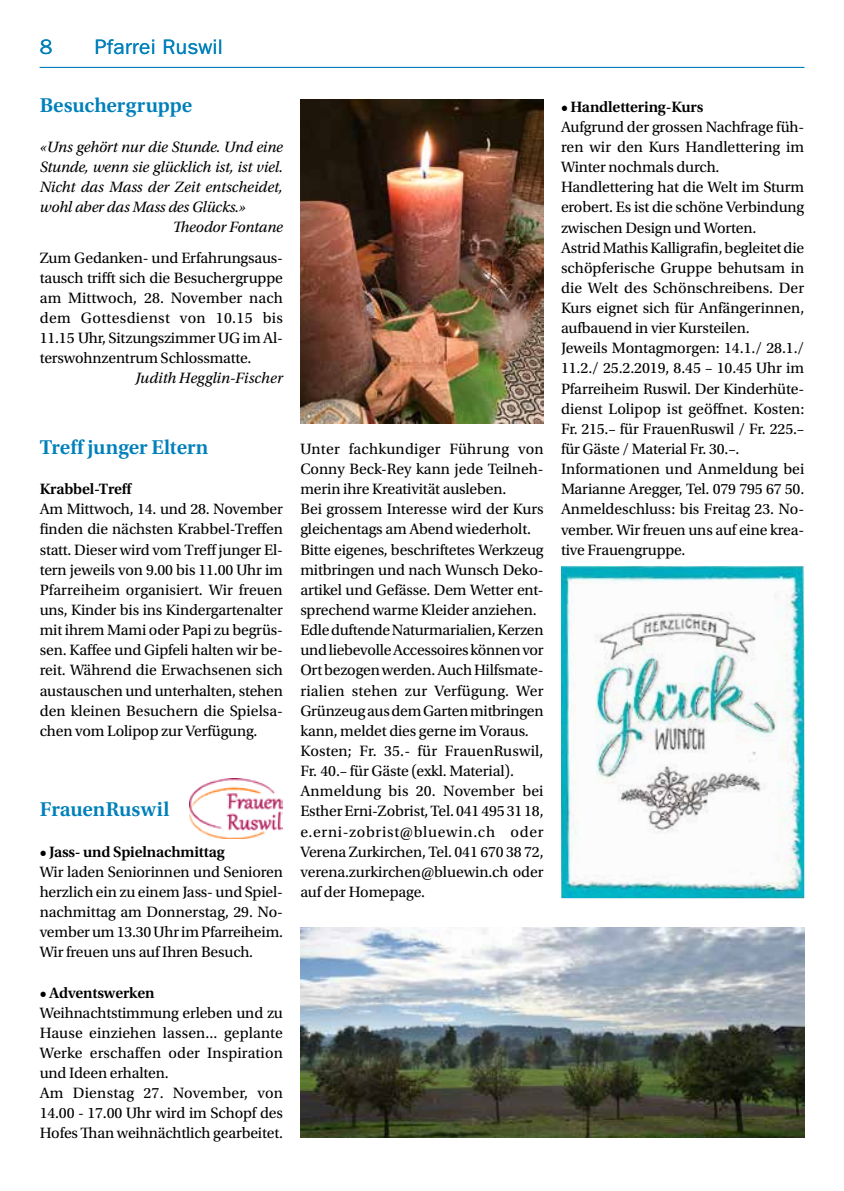
<style>
.page{position:relative;width:844px;height:1191px;background:#fff}
.page>*{position:absolute;margin:0;border:0;box-sizing:border-box;transform-origin:0 0}
.t1{font:600 21px "Utopia Std";letter-spacing:-.005em;color:#0080ba}
.t2{font:21px "ITC Franklin Gothic Std";letter-spacing:.01em;color:#0080ba}
.t3{font:15.75px/20.1px "Utopia Std";letter-spacing:-.01em;color:#000;text-align:justify}
.t4{font:italic 15.75px "Utopia Std";letter-spacing:-.01em;color:#000}
.t5{font:600 15.75px "Utopia Std";letter-spacing:-.01em;color:#000}
</style>
<div class="page">
<hr style="left:40px;top:67px;width:764px;height:1px;background:#0080ba">
<img style="left:300px;top:99px;width:243px;height:324px">
<img style="left:561px;top:566px;width:243px;height:332px">
<img style="left:189px;top:778px;width:94px;height:60px">
<img style="left:300px;top:927px;width:504px;height:210px">
<h1 class="t2" style="left:40px;top:35px;width:14px">8</h1>
<h1 class="t2" style="left:95px;top:35px;width:129px">Pfarrei Ruswil</h1>
<h1 class="t1" style="left:40px;top:93px;width:154px">Besuchergruppe</h1>
<p class="t4" style="left:40px;top:138px;width:245px">«Uns gehört nur die Stunde. Und eine</p>
<p class="t4" style="left:40px;top:158px;width:245px">Stunde, wenn sie glücklich ist, ist viel.</p>
<p class="t4" style="left:40px;top:178px;width:244px">Nicht das Mass der Zeit entscheidet,</p>
<p class="t4" style="left:40px;top:199px;width:208px">wohl aber das Mass des Glücks.»</p>
<p class="t4" style="left:173px;top:219px;width:112px">Theodor Fontane</p>
<p class="t3" style="left:40px;top:248px;width:245px">Zum Gedanken- und Erfahrungsaus&shy;tausch trifft sich die Besuchergruppe am Mittwoch, 28. November nach dem Gottesdienst von 10.15 bis 11.15 Uhr, Sitzungszimmer UG im Al&shy;terswohnzentrum Schlossmatte.</p>
<p class="t4" style="left:135px;top:370px;width:149px">Judith Hegglin-Fischer</p>
<h1 class="t1" style="left:40px;top:435px;width:170px">Treff junger Eltern</h1>
<p class="t5" style="left:40px;top:480px;width:94px">Krabbel-Treff</p>
<p class="t3" style="left:40px;top:499px;width:245px">Am Mittwoch, 14. und 28. November finden die nächsten Krabbel-Treffen statt. Dieser wird vom Treff junger El&shy;tern jeweils von 9.00 bis 11.00 Uhr im Pfarreiheim organisiert. Wir freuen uns, Kinder bis ins Kindergartenalter mit ihrem Mami oder Papi zu begrüs&shy;sen. Kaffee und Gipfeli halten wir be&shy;reit. Während die Erwachsenen sich austauschen und unterhalten, stehen den kleinen Besuchern die Spielsa&shy;chen vom Lolipop zur Verfügung.</p>
<h1 class="t1" style="left:40px;top:797px;width:131px">FrauenRuswil</h1>
<p class="t5" style="left:40px;top:842px;width:186px">• Jass- und Spielnachmittag</p>
<p class="t3" style="left:40px;top:861px;width:245px">Wir laden Seniorinnen und Senioren herzlich ein zu einem Jass- und Spiel&shy;nachmittag am Donnerstag, 29. No&shy;vember um 13.30 Uhr im Pfarreiheim.<br>Wir freuen uns auf Ihren Besuch.</p>
<p class="t5" style="left:40px;top:983px;width:116px">• Adventswerken</p>
<p class="t3" style="left:40px;top:1002px;width:245px;text-align:left">Weihnachtstimmung erleben und zu<br>Hause einziehen lassen... geplante<br>Werke erschaffen oder Inspiration und Ideen erhalten.<br>Am Dienstag 27. November, von<br>14.00 - 17.00 Uhr wird im Schopf des<br>Hofes Than weihnächtlich gearbeitet.</p>
<p class="t3" style="left:300px;top:439px;width:245px;text-align:left">Unter fachkundiger Führung von Conny Beck-Rey kann jede Teilneh&shy;merin ihre Kreativität ausleben.<br>Bei grossem Interesse wird der Kurs gleichentags am Abend wiederholt.<br>Bitte eigenes, beschriftetes Werkzeug mitbringen und nach Wunsch Deko&shy;artikel und Gefässe. Dem Wetter ent&shy;sprechend warme Kleider anziehen.<br>Edle duftende Naturmarialien, Kerzen und liebevolle Accessoires können vor Ort bezogen werden. Auch Hilfsmate&shy;rialien stehen zur Verfügung. Wer Grünzeug aus dem Garten mitbringen kann, meldet dies gerne im Voraus.<br>Kosten; Fr. 35.- für FrauenRuswil, Fr. 40.– für Gäste (exkl. Material).<br>Anmeldung bis 20. November bei Esther Erni-Zobrist, Tel. 041 495 31 18, e.erni-zobrist@bluewin.ch oder Verena Zurkirchen, Tel. 041 670 38 72, verena.zurkirchen@bluewin.ch oder auf der Homepage.</p>
<p class="t5" style="left:561px;top:98px;width:144px">• Handlettering-Kurs</p>
<p class="t3" style="left:561px;top:117px;width:245px;text-align:left">Aufgrund der grossen Nachfrage füh&shy;ren wir den Kurs Handlettering im Winter nochmals durch.<br>Handlettering hat die Welt im Sturm erobert. Es ist die schöne Verbindung zwischen Design und Worten.<br>Astrid Mathis Kalligrafin, begleitet die schöpferische Gruppe behutsam in die Welt des Schönschreibens. Der Kurs eignet sich für Anfängerinnen, aufbauend in vier Kursteilen.<br>Jeweils Montagmorgen: 14.1./ 28.1./ 11.2./ 25.2.2019, 8.45 – 10.45 Uhr im Pfarreiheim Ruswil. Der Kinderhüte&shy;dienst Lolipop ist geöffnet. Kosten:<br>Fr. 215.– für FrauenRuswil / Fr. 225.– für Gäste / Material Fr. 30.–.<br>Informationen und Anmeldung bei Marianne Aregger, Tel. 079 795 67 50.<br>Anmeldeschluss: bis Freitag 23. No&shy;vember. Wir freuen uns auf eine krea&shy;tive Frauengruppe.</p>
</div>
